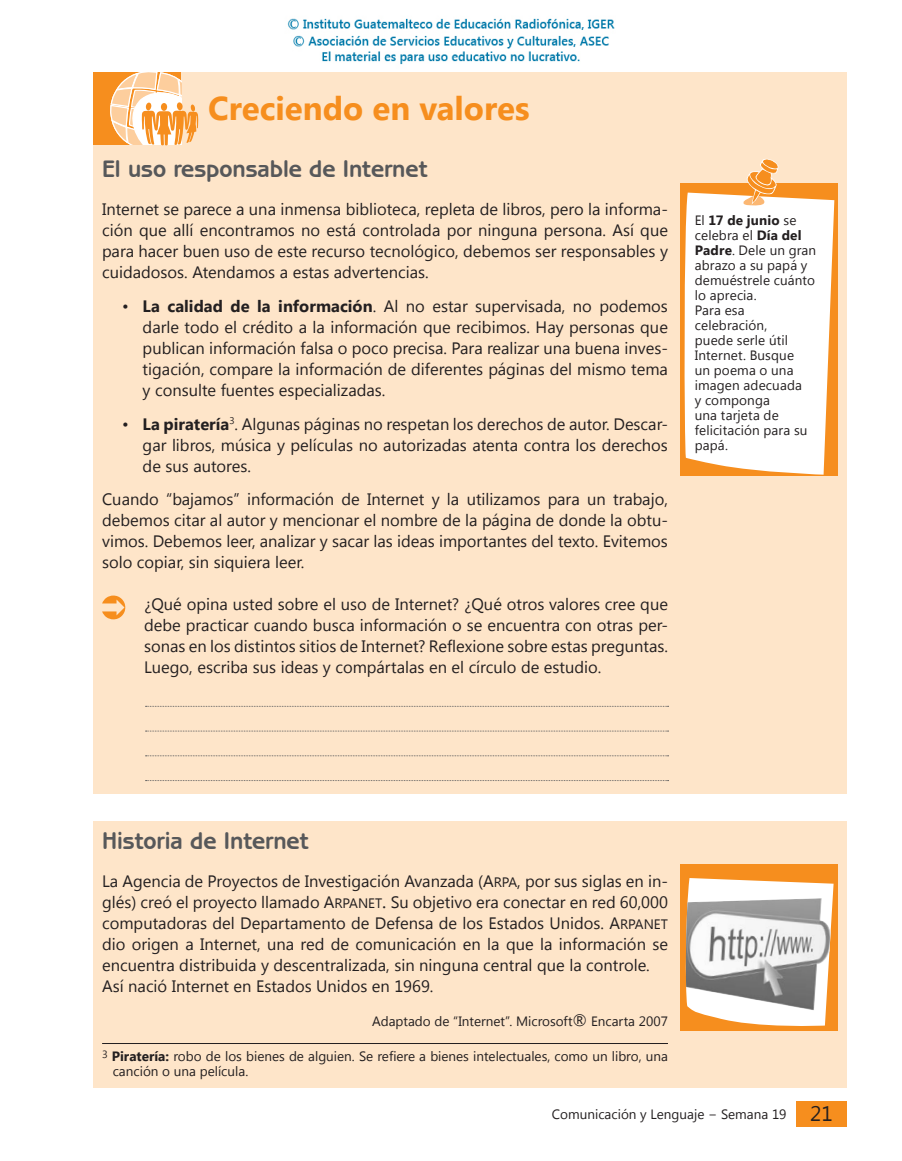
<style>
.page{position:relative;width:902px;height:1161px;background:#fff}
.page>*{position:absolute;margin:0;border:0;box-sizing:border-box;transform-origin:0 0}
.secciones{font:700 33px "Segoe UI";color:#f68e1e}
.Título_Autor{font:700 24px "Benguiat Gothic IT Cby BT";color:#57585a}
.párrafo{font:16.5px/21px "Segoe UI";color:#231f20;text-align:justify}
.lista3{font:16.5px/21px "Segoe UI";color:#231f20;text-align:justify}
.lista{font:16.5px/21px "Segoe UI";color:#231f20;text-align:justify}
.texto_xterno{font:13.5px/15px "Segoe UI";letter-spacing:.01em;color:#231f20}
.pie_de_página{font:13.5px/15px "Segoe UI";color:#231f20}
.párrafo-2{font:13.5px "Segoe UI";color:#231f20}
.s1{font-weight:700}
.s2{font-style:inherit}
.s3{font-size:13.65px}
.s4{font-size:19.5px}
.s5{font-size:16.5px}
.s6{font-size:21px}
</style>
<div class="page">
<div style="left:94px;top:821px;width:752px;height:267px;background:#fee5c9"></div>
<div style="left:94px;top:72px;width:752px;height:722px;background:#fee5c9"></div>
<svg style="left:102px;top:595px;width:23px;height:24px"></svg>
<svg style="left:145px;top:706px;width:523px;height:1px"></svg>
<svg style="left:145px;top:731px;width:523px;height:1px"></svg>
<svg style="left:145px;top:755px;width:523px;height:1px"></svg>
<svg style="left:145px;top:780px;width:523px;height:1px"></svg>
<hr style="left:102px;top:1043px;width:566px;height:1px;background:#231f20">
<div style="left:680px;top:183px;width:158px;height:293px;background:#f68e1e"></div>
<svg style="left:684px;top:193px;width:150px;height:282px;fill:#fff"></svg>
<svg style="left:735px;top:159px;width:43px;height:47px"></svg>
<div style="left:796px;top:1101px;width:50px;height:25px;background:#f68e1e"></div>
<div style="left:94px;top:72px;width:87px;height:73px;background:#f68e1e"></div>
<svg style="left:110px;top:72px;width:88px;height:73px"></svg>
<div style="left:680px;top:864px;width:157px;height:166px;background:#f68e1e"></div>
<svg style="left:687px;top:878px;width:146px;height:148px"></svg>
<img style="left:685px;top:898px;width:145px;height:112px">
<img style="left:287px;top:18px;width:328px;height:47px">
<p class="secciones" style="left:208px;top:85px;width:323px">Creciendo en valores</p>
<p class="Título_Autor" style="left:102px;top:154px;width:327px">El uso responsable de Internet</p>
<p class="párrafo" style="left:102px;top:198px;width:567px">Internet se parece a una inmensa biblioteca, repleta de libros, pero la informa&shy;ción que allí encontramos no está controlada por ninguna persona. Así que para hacer buen uso de este recurso tecnológico, debemos ser responsables y cuidadosos. Atendamos a estas advertencias.</p>
<p class="lista3" style="left:143px;top:295px;width:527px;text-indent:-21px">• <span class="s1">La calidad de la información</span>. Al no estar supervisada, no podemos darle todo el crédito a la información que recibimos. Hay personas que publican información falsa o poco precisa. Para realizar una buena inves&shy;tigación, compare la información de diferentes páginas del mismo tema y consulte fuentes especializadas.</p>
<p class="lista3" style="left:143px;top:412px;width:527px;text-indent:-21px">• <span class="s1">La piratería</span><sup>3</sup>. Algunas páginas no respetan los derechos de autor. Descar&shy;gar libros, música y películas no autorizadas atenta contra los derechos de sus autores.</p>
<p class="párrafo" style="left:102px;top:488px;width:567px">Cuando “bajamos” información de Internet y la utilizamos para un trabajo, debemos citar al autor y mencionar el nombre de la página de donde la obtu&shy;vimos. Debemos leer, analizar y sacar las ideas importantes del texto. Evitemos solo copiar, sin siquiera leer.</p>
<p class="lista" style="left:144px;top:593px;width:525px">¿Qué opina usted sobre el uso de Internet? ¿Qué otros valores cree que debe practicar cuando busca información o se encuentra con otras per&shy;sonas en los distintos sitios de Internet? Reflexione sobre estas preguntas.<br>Luego, escriba sus ideas y compártalas en el círculo de estudio.</p>
<p class="texto_xterno" style="left:694px;top:212px;width:123px">El <span class="s1">17 de junio</span> se celebra el <span class="s1">Día del<br>Padre</span>. Dele un gran abrazo a su papá y demuéstrele cuánto lo aprecia.</p>
<p class="texto_xterno" style="left:694px;top:302px;width:114px">Para esa celebración, puede serle útil<br>Internet. Busque un poema o una imagen adecuada y componga<br>una tarjeta de felicitación para su papá.</p>
<p class="Título_Autor" style="left:102px;top:826px;width:208px">Historia de Internet</p>
<p class="párrafo" style="left:102px;top:870px;width:567px">La Agencia de Proyectos de Investigación Avanzada (<span class="s2">A</span><span class="s3">RPA</span>, por sus siglas en in&shy;glés) creó el proyecto llamado <span class="s2">A</span><span class="s3">RPANET</span><span class="s4">.</span> Su objetivo era conectar en red 60,000 computadoras del Departamento de Defensa de los Estados Unidos. <span class="s2">A</span><span class="s3">RPANET </span>dio origen a Internet, una red de comunicación en la que la información se encuentra distribuida y descentralizada, sin ninguna central que la controle.</p>
<p class="párrafo" style="left:102px;top:975px;width:333px">Así nació Internet en Estados Unidos en 1969.</p>
<p class="párrafo-2" style="left:372px;top:1012px;width:297px">Adaptado de “Internet”. Microsoft<span class="s5">®</span> Encarta 2007</p>
<p class="pie_de_página" style="left:113px;top:1048px;width:556px;text-indent:-11px"><sup>3</sup> <span class="s1">Piratería:</span> robo de los bienes de alguien. Se refiere a bienes intelectuales, como un libro, una canción o una película.</p>
<p class="texto_xterno" style="left:552px;top:1106px;width:282px">Comunicación y Lenguaje − Semana 19 <span class="s6">21</span></p>
</div>
